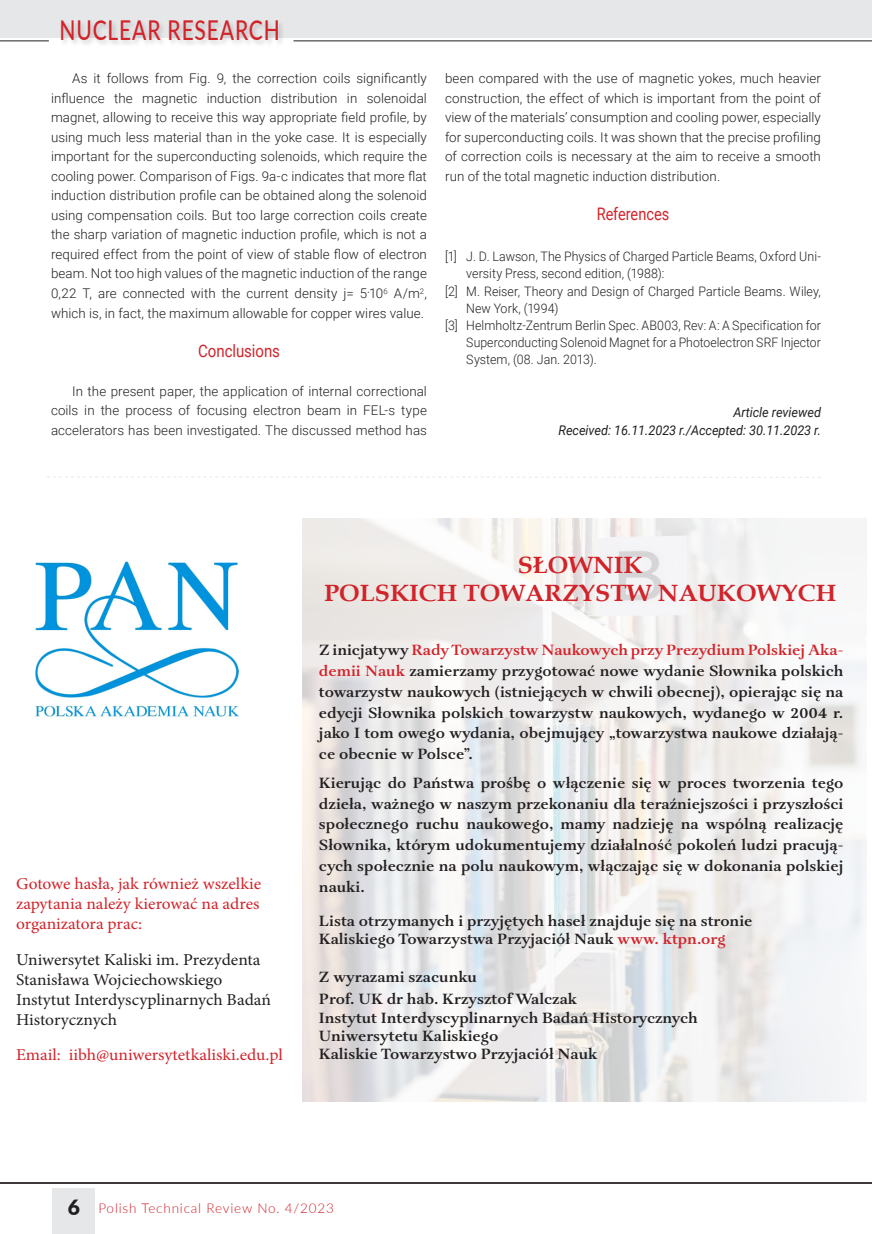
<style>
.page{position:relative;width:872px;height:1234px;background:#fff}
.page>*{position:absolute;margin:0;border:0;box-sizing:border-box;transform-origin:0 0}
.t1{font:500 27.3px "Lato";letter-spacing:.04em;color:#d1232a;scale:.77 1}
.t2{font:700 23.55px/28.2px "Book Antiqua";color:#d1232a;text-align:center;scale:1.05 1}
.SRODTYTOL{font:17.25px "Roboto";letter-spacing:-.005em;color:#d1232a;scale:.87 1}
.PODPIS_rysunku{font:17.25px "Roboto";letter-spacing:-.005em;color:#d1232a;scale:.84 1}
.t3{font:16.65px/20px "Minion Pro";color:#d1232a;text-align:justify;scale:1.05 1}
.t4{font:16.65px/20px "Minion Pro";letter-spacing:-.005em;color:#231f20;scale:1.05 1}
.t5{font:600 15.15px/20.7px "Aria Text G2";color:#231f20;scale:1.05 1}
.t6{font:300 13.5px "Lato";letter-spacing:.06em;color:#d1232a}
.Tekst_podstawowy_21{font:300 13.35px/19.5px "Roboto";letter-spacing:.005em;color:#231f20;text-align:justify}
.LITERATURAAAAAAAAAAAAA{font:italic 13.35px "Roboto";letter-spacing:-.005em;color:#231f20;scale:.95 1}
.LITERATURAAAAAAAAAAAAA-2{font:300 13.05px/17.1px "Roboto";letter-spacing:.005em;color:#231f20;scale:.95 1}
.s1{color:#d1232a}
.s2{font-weight:900;font-size:21px;color:#231f20}
</style>
<div class="page">
<div style="left:0;top:0;width:872px;height:38px;background:#e6e7e9"></div>
<div style="left:52px;top:1187px;width:42px;height:46px;background:#e6e7e9"></div>
<hr style="left:0;top:1182px;width:872px;height:1px;background:#231f20">
<div style="left:60px;top:19px;width:226px;height:28px;background:#231f20;opacity:.22"></div>
<hr style="left:0;top:40px;width:49px;height:1px;background:#231f20">
<hr style="left:293px;top:40px;width:579px;height:1px;background:#231f20">
<svg style="left:47px;top:476px;width:201px;height:1px"></svg>
<img style="left:302px;top:518px;width:564px;height:582px">
<img style="left:35px;top:561px;width:204px;height:156px">
<h1 class="t1" style="left:60px;top:10px;width:287px">NUCLEAR RESEARCH</h1>
<p class="Tekst_podstawowy_21" style="left:51px;top:68px;width:377px;text-indent:21px">As it follows from Fig. 9, the correction coils significantly influence the magnetic induction distribution in solenoidal magnet, allowing to receive this way appropriate field profile, by using much less material than in the yoke case. It is especially important for the superconducting solenoids, which require the cooling power. Comparison of Figs. 9a-c indicates that more flat induction distribution profile can be obtained along the solenoid using compensation coils. But too large correction coils create the sharp variation of magnetic induction profile, which is not a required effect from the point of view of stable flow of electron beam. Not too high values of the magnetic induction of the range 0,22 T, are connected with the current density j= 5⸱10<sup>6</sup> A/m<sup>2</sup>, which is, in fact, the maximum allowable for copper wires value.</p>
<p class="SRODTYTOL" style="left:198px;top:338px;width:96px">Conclusions</p>
<p class="Tekst_podstawowy_21" style="left:51px;top:380px;width:377px;text-indent:21px">In the present paper, the application of internal correctional coils in the process of focusing electron beam in FEL-s type accelerators has been investigated. The discussed method has</p>
<p class="Tekst_podstawowy_21" style="left:445px;top:68px;width:377px">been compared with the use of magnetic yokes, much heavier construction, the effect of which is important from the point of view of the materials’ consumption and cooling power, especially for superconducting coils. It was shown that the precise profiling of correction coils is necessary at the aim to receive a smooth run of the total magnetic induction distribution.</p>
<p class="PODPIS_rysunku" style="left:597px;top:202px;width:88px">References</p>
<p class="LITERATURAAAAAAAAAAAAA-2" style="left:466px;top:247px;width:375px;text-indent:-21px">[1] J. D. Lawson, The Physics of Charged Particle Beams, Oxford Uni&shy;versity Press, second edition, (1988):</p>
<p class="LITERATURAAAAAAAAAAAAA-2" style="left:466px;top:282px;width:375px;text-indent:-21px">[2] M. Reiser, Theory and Design of Charged Particle Beams. Wiley,<br>New York, (1994)</p>
<p class="LITERATURAAAAAAAAAAAAA-2" style="left:466px;top:316px;width:375px;text-align:justify;text-indent:-21px">[3] Helmholtz-Zentrum Berlin Spec. AB003, Rev: A: A Specification for Superconducting Solenoid Magnet for a Photoelectron SRF Injector System, (08. Jan. 2013).</p>
<p class="LITERATURAAAAAAAAAAAAA" style="left:733px;top:403px;width:94px">Article reviewed</p>
<p class="LITERATURAAAAAAAAAAAAA" style="left:558px;top:421px;width:278px">Received: 16.11.2023 r./Accepted: 30.11.2023 r.</p>
<p class="t3" style="left:16px;top:873px;width:235px">Gotowe hasła, jak również wszelkie zapytania należy kierować na adres organizatora prac:</p>
<p class="t4" style="left:16px;top:949px;width:244px">Uniwersytet Kaliski im. Prezydenta<br>Stanisława Wojciechowskiego<br>Instytut Interdyscyplinarnych Badań<br>Historycznych</p>
<p class="t3" style="left:16px;top:1044px;width:255px">Email: iibh@uniwersytetkaliski.edu.pl</p>
<p class="t2" style="left:324px;top:550px;width:489px">SŁOWNIK<br>POLSKICH TOWARZYSTW NAUKOWYCH</p>
<p class="t5" style="left:319px;top:640px;width:501px;text-align:justify">Z inicjatywy <span class="s1">Rady Towarzystw Naukowych przy Prezydium Polskiej Aka&shy;demii Nauk</span> zamierzamy przygotować nowe wydanie Słownika polskich towarzystw naukowych (istniejących w chwili obecnej), opierając się na edycji Słownika polskich towarzystw naukowych, wydanego w 2004 r. jako I tom owego wydania, obejmujący „towarzystwa naukowe działają&shy;ce obecnie w Polsce”.</p>
<p class="t5" style="left:319px;top:773px;width:501px;text-align:justify">Kierując do Państwa prośbę o włączenie się w proces tworzenia tego dzieła, ważnego w naszym przekonaniu dla teraźniejszości i przyszłości społecznego ruchu naukowego, mamy nadzieję na wspólną realizację Słownika, którym udokumentujemy działalność pokoleń ludzi pracują&shy;cych społecznie na polu naukowym, włączając się w dokonania polskiej nauki.</p>
<p class="t5" style="left:319px;top:912px;width:414px;line-height:18.3px">Lista otrzymanych i przyjętych haseł znajduje się na stronie<br>Kaliskiego Towarzystwa Przyjaciół Nauk <span class="s1">www. ktpn.org</span></p>
<p class="t5" style="left:319px;top:966px;width:247px;line-height:22.2px">Z wyrazami szacunku<br>Prof. UK dr hab. Krzysztof Walczak</p>
<p class="t5" style="left:319px;top:1008px;width:362px;line-height:18.3px">Instytut Interdyscyplinarnych Badań Historycznych<br>Uniwersytetu Kaliskiego<br>Kaliskie Towarzystwo Przyjaciół Nauk</p>
<p class="t6" style="left:68px;top:1197px;width:267px"><span class="s2">6</span> Polish Technical Review No. 4/2023</p>
</div>
